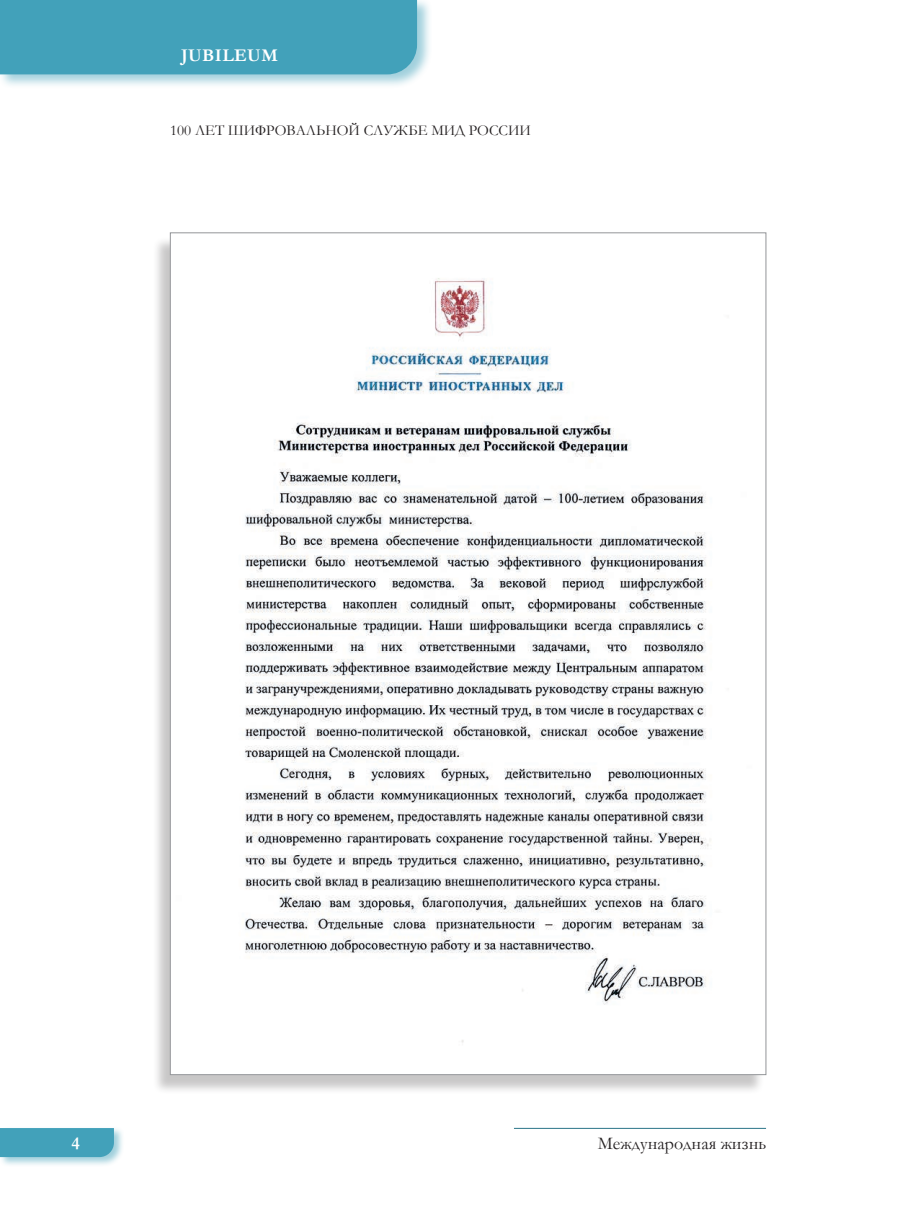
<style>
.page{position:relative;width:915px;height:1212px;background:#fff}
.page>*{position:absolute;margin:0;border:0;box-sizing:border-box;transform-origin:0 0}
.t1{font:18px "Garamond";color:#231f20}
.t2{font:700 18px "Garamond";letter-spacing:.02em;color:#fff}
.t3{font:15px "Garamond";color:#231f20}
</style>
<div class="page">
<div style="left:0;top:1126px;width:125px;height:41px;background:#42a1ba;opacity:.5"></div>
<div style="left:0;top:1128px;width:114px;height:29px;background:#42a1ba"></div>
<hr style="left:514px;top:1128px;width:251px;height:1px;background:#2a7588">
<div style="left:0;top:0;width:432px;height:88px;background:#42a1ba;opacity:.5"></div>
<div style="left:0;top:0;width:417px;height:74px;background:#42a1ba"></div>
<div style="left:152px;top:236px;width:612px;height:858px;background:#231f20;opacity:.25"></div>
<img style="left:172px;top:236px;width:591px;height:837px">
<p class="t2" style="left:181px;top:43px;width:98px">JUBILEUM</p>
<p class="t3" style="left:170px;top:120px;width:362px">100 ЛЕТ ШИФРОВАЛЬНОЙ СЛУЖБЕ МИД РОССИИ</p>
<p class="t2" style="left:71px;top:1131px;width:10px">4</p>
<p class="t1" style="left:597px;top:1131px;width:170px">Международная жизнь</p>
</div>
